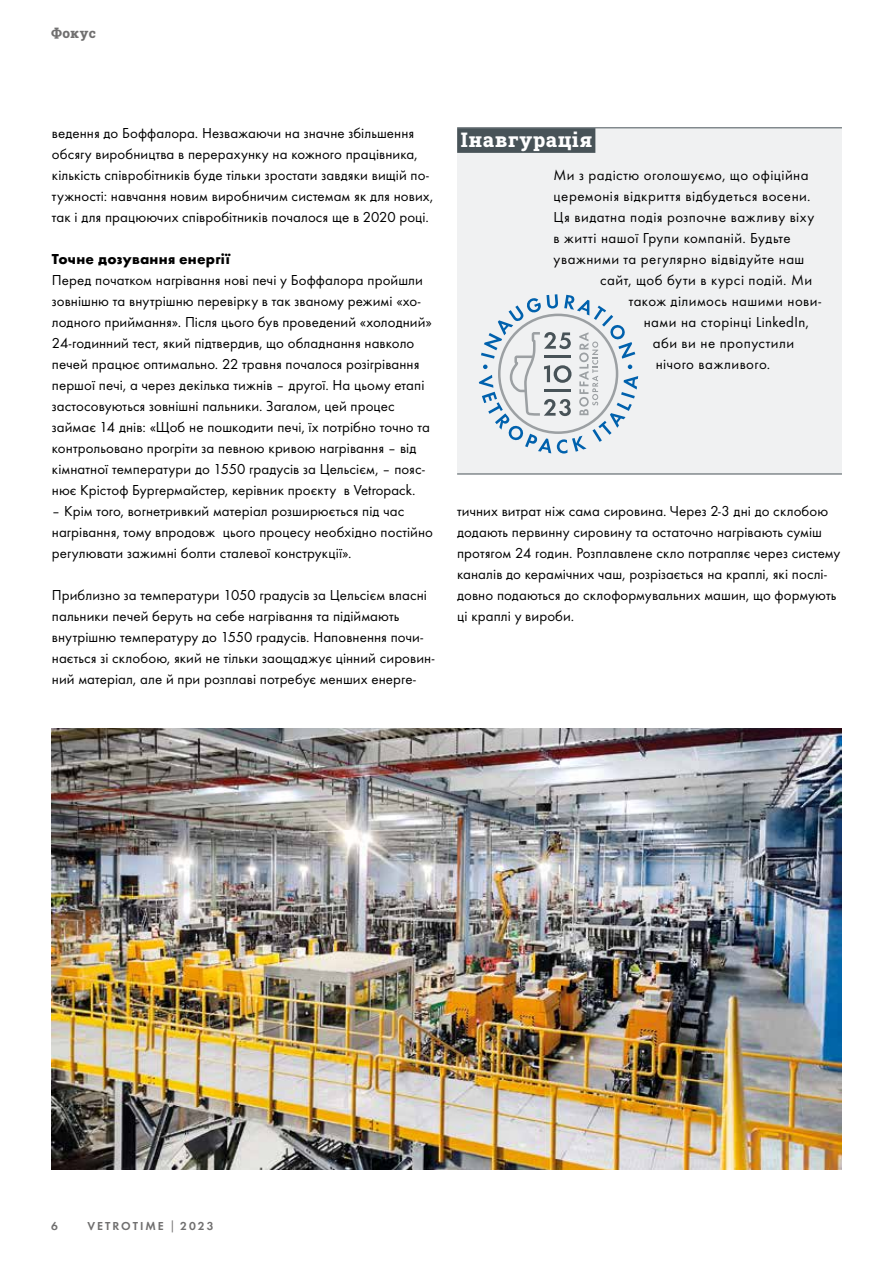
<style>
.page{position:relative;width:893px;height:1263px;background:#fff}
.page>*{position:absolute;margin:0;border:0;box-sizing:border-box;transform-origin:0 0}
.t1{font:800 19.95px "Roboto Slab";letter-spacing:.03em;color:#fff}
.t2{font:15px/21px "Futura Boo";letter-spacing:.005em;color:#000}
.t3{font:15px "Futura Boo";letter-spacing:.03em;color:#000}
.t4{font:700 15px "Futura";letter-spacing:.015em;color:#000}
.t5{font:800 13.5px "Roboto Slab";letter-spacing:.035em;color:#706f6f}
.t6{font:12px "Futura Dem";letter-spacing:.165em;color:#706f6f}
.s1{font-family:"Futura Boo";font-size:14.4px}
</style>
<div class="page">
<div style="left:457px;top:128px;width:385px;height:346px;background:#f0f1f2"></div>
<div style="left:457px;top:128px;width:138px;height:25px;background:#485358"></div>
<hr style="left:457px;top:127px;width:385px;height:1px;background:#485358">
<hr style="left:457px;top:474px;width:385px;height:1px;background:#485358">
<img style="left:52px;top:728px;width:790px;height:441px">
<svg style="left:479px;top:294px;width:159px;height:159px"></svg>
<p class="t5" style="left:51px;top:24px;width:47px">Фокус</p>
<p class="t2" style="left:52px;top:122px;width:383px">ведення до Боффалора. Незважаючи на значне збільшення обсягу виробництва в перерахунку на кожного працівника, кількість співробітників буде тільки зростати завдяки вищій по&shy;тужності: навчання новим виробничим системам як для нових, так і для працюючих співробітників почалося ще в 2020 році.</p>
<p class="t4" style="left:52px;top:250px;width:179px">Точне дозування енергії</p>
<p class="t2" style="left:52px;top:269px;width:382px">Перед початком нагрівання нові печі у Боффалора пройшли зовнішню та внутрішню перевірку в так званому режимі «хо&shy;лодного приймання». Після цього був проведений «холодний» 24-годинний тест, який підтвердив, що обладнання навколо печей працює оптимально. 22 травня почалося розігрівання першої печі, а через декілька тижнів – другої. На цьому етапі застосовуються зовнішні пальники. Загалом, цей процес займає 14 днів: «Щоб не пошкодити печі, їх потрібно точно та контрольовано прогріти за певною кривою нагрівання – від кімнатної температури до 1550 градусів за Цельсієм, – пояс&shy;нює Крістоф Бургермайстер, керівник проєкту в Vetropack.</p>
<p class="t2" style="left:52px;top:500px;width:383px">– Крім того, вогнетривкий матеріал розширюється під час нагрівання, тому впродовж цього процесу необхідно постійно регулювати зажимні болти сталевої конструкції».</p>
<p class="t2" style="left:52px;top:584px;width:384px">Приблизно за температури 1050 градусів за Цельсієм власні пальники печей беруть на себе нагрівання та підіймають внутрішню температуру до 1550 градусів. Наповнення почи&shy;нається зі склобою, який не тільки заощаджує цінний сировин&shy;ний матеріал, але й при розплаві потребує менших енерге-</p>
<h1 class="t1" style="left:461px;top:126px;width:133px">Інавгурація</h1>
<p class="t3" style="left:554px;top:166px;width:256px">Ми з радістю оголошуємо, що офіційна</p>
<p class="t3" style="left:554px;top:187px;width:258px">церемонія відкриття відбудеться восени.</p>
<p class="t3" style="left:554px;top:208px;width:262px">Ця видатна подія розпочне важливу віху</p>
<p class="t3" style="left:554px;top:229px;width:239px">в житті нашої Групи компаній. Будьте</p>
<p class="t3" style="left:554px;top:250px;width:252px">уважними та регулярно відвідуйте наш</p>
<p class="t3" style="left:600px;top:271px;width:213px">сайт, щоб бути в курсі подій. Ми</p>
<p class="t3" style="left:629px;top:292px;width:194px">також ділимось нашими нови-</p>
<p class="t3" style="left:644px;top:313px;width:167px">нами на сторінці LinkedIn,</p>
<p class="t3" style="left:653px;top:334px;width:143px">аби ви не пропустили</p>
<p class="t3" style="left:656px;top:355px;width:116px">нічого важливого.</p>
<p class="t2" style="left:457px;top:500px;width:385px">тичних витрат ніж сама сировина. Через 2-3 дні до склобою додають первинну сировину та остаточно нагрівають суміш протягом 24 годин. Розплавлене скло потрапляє через систему каналів до керамічних чаш, розрізається на краплі, які послі&shy;довно подаються до склоформувальних машин, що формують ці краплі у вироби.</p>
<p class="t6" style="left:51px;top:1219px;width:8px">6</p>
<p class="t6" style="left:87px;top:1219px;width:128px">VETROTIME <span class="s1">|</span> 2023</p>
</div>
